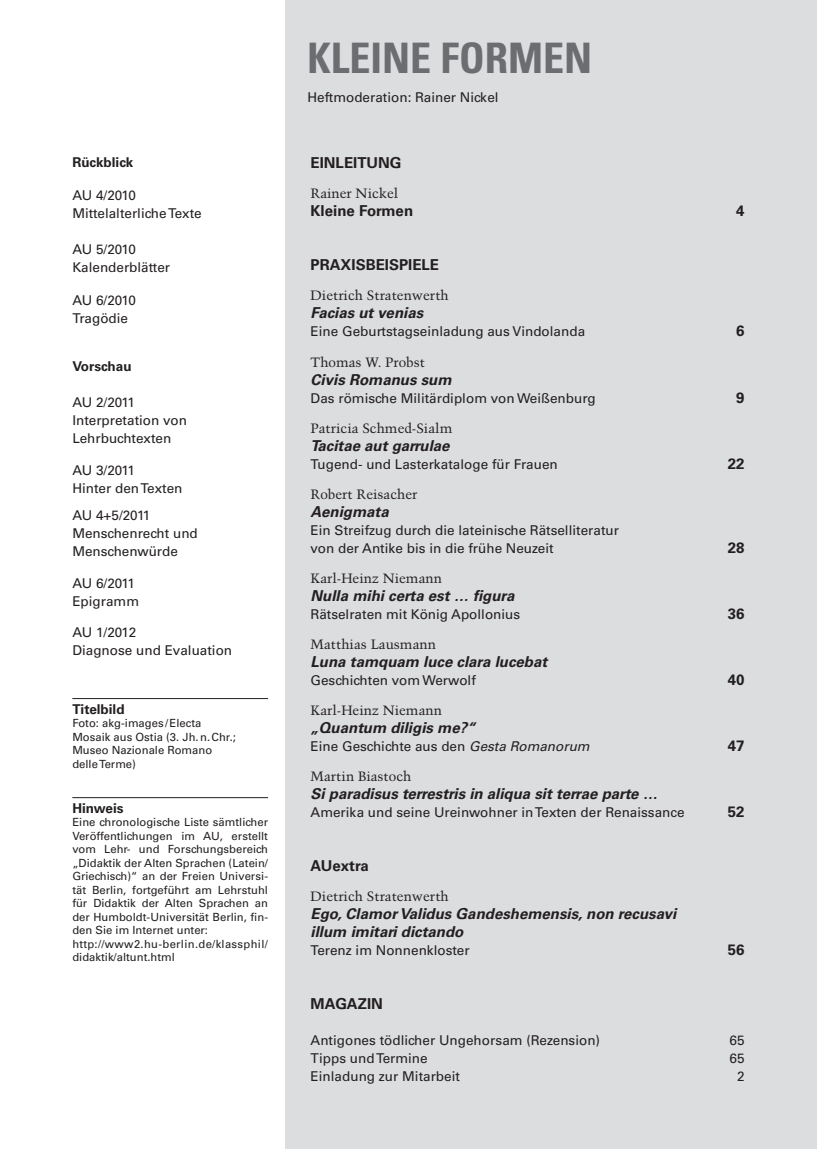
<style>
.page{position:relative;width:817px;height:1149px;background:#fff}
.page>*{position:absolute;margin:0;border:0;box-sizing:border-box;transform-origin:0 0}
.t1{font:700 condensed 42px "Univers LT Std";color:#6c6d70}
.t2{font:italic 700 15px/18px "Univers LT Std";color:#231f20}
.t3{font:700 15px "Univers LT Std";color:#231f20}
.t4{font:13.5px/18px "Univers LT Std";color:#231f20}
.t5{font:13.5px "Trump Mediaeval LT Std";color:#231f20}
.t6{font:700 13.5px "Univers LT Std";color:#231f20}
.t7{font:11.25px/13.5px "Univers LT Std";color:#231f20}
.s1{font-style:italic}
</style>
<div class="page">
<div style="left:285px;top:0;width:531px;height:1148px;background:#dcdddf"></div>
<hr style="left:72px;top:698px;width:196px;height:1px;background:#231f20">
<hr style="left:72px;top:797px;width:196px;height:1px;background:#231f20">
<p class="t6" style="left:72px;top:154px;width:62px">rückblick</p>
<p class="t4" style="left:72px;top:186px;width:131px">AU 4/2010<br>Mittelalterliche Texte</p>
<p class="t4" style="left:72px;top:240px;width:99px">AU 5/2010<br>Kalenderblätter</p>
<p class="t4" style="left:72px;top:291px;width:65px">AU 6/2010<br>Tragödie</p>
<p class="t6" style="left:72px;top:358px;width:61px">Vorschau</p>
<p class="t4" style="left:72px;top:393px;width:116px">AU 2/2011<br>Interpretation von<br>Lehrbuchtexten</p>
<p class="t4" style="left:72px;top:461px;width:112px">AU 3/2011<br>Hinter den Texten</p>
<p class="t4" style="left:72px;top:506px;width:127px">AU 4+5/2011<br>Menschenrecht und<br>Menschenwürde</p>
<p class="t4" style="left:72px;top:573px;width:68px">AU 6/2011<br>Epigramm</p>
<p class="t4" style="left:72px;top:623px;width:161px">AU 1/2012<br>Diagnose und Evaluation</p>
<p class="t6" style="left:72px;top:700px;width:54px">titelbild</p>
<p class="t7" style="left:72px;top:716px;width:165px">Foto: akg-images / Electa<br>Mosaik aus Ostia (3. Jh. n. Chr.;<br>Museo Nazionale Romano delle Terme)</p>
<p class="t6" style="left:72px;top:799px;width:53px">Hinweis</p>
<p class="t7" style="left:72px;top:815px;width:197px">Eine chronologische Liste sämtlicher Veröffentlichungen im AU, erstellt vom Lehr- und Forschungsbereich „Didaktik der Alten Sprachen (Latein/ Griechisch)“ an der Freien Universi&shy;tät Berlin, fortgeführt am Lehrstuhl für Didaktik der Alten Sprachen an der Humboldt-Universität Berlin, fin&shy;den Sie im Internet unter: http://www2.hu-berlin.de/klassphil/ didaktik/altunt.html</p>
<h1 class="t1" style="left:307px;top:32px;width:286px">KLEINE FORMEN</h1>
<p class="t4" style="left:307px;top:89px;width:193px">Heftmoderation: Rainer Nickel</p>
<p class="t3" style="left:310px;top:154px;width:92px">EinlEitung</p>
<p class="t5" style="left:310px;top:185px;width:89px">Rainer Nickel</p>
<p class="t3" style="left:310px;top:202px;width:104px">Kleine Formen</p>
<p class="t3" style="left:736px;top:202px;width:10px">4</p>
<p class="t3" style="left:310px;top:256px;width:130px">PraxisbEisPiElE</p>
<p class="t5" style="left:310px;top:287px;width:140px">Dietrich Stratenwerth</p>
<p class="t2" style="left:310px;top:304px;width:114px">Facias ut venias</p>
<p class="t4" style="left:310px;top:323px;width:276px">Eine Geburtstagseinladung aus Vindolanda</p>
<p class="t3" style="left:736px;top:322px;width:10px">6</p>
<p class="t5" style="left:310px;top:353px;width:116px">Thomas W. Probst</p>
<p class="t2" style="left:310px;top:370px;width:142px">Civis Romanus sum</p>
<p class="t4" style="left:310px;top:389px;width:287px">Das römische Militärdiplom von Weißenburg</p>
<p class="t3" style="left:736px;top:388px;width:10px">9</p>
<p class="t5" style="left:310px;top:419px;width:143px">Patricia Schmed-Sialm</p>
<p class="t2" style="left:310px;top:436px;width:140px">Tacitae aut garrulae</p>
<p class="t4" style="left:310px;top:455px;width:249px">Tugend- und Lasterkataloge für Frauen</p>
<p class="t3" style="left:727px;top:454px;width:18px">22</p>
<p class="t5" style="left:310px;top:485px;width:108px">Robert Reisacher</p>
<p class="t2" style="left:310px;top:502px;width:80px">Aenigmata</p>
<p class="t4" style="left:310px;top:521px;width:310px">Ein Streifzug durch die lateinische Rätselliteratur von der Antike bis in die frühe Neuzeit</p>
<p class="t3" style="left:727px;top:538px;width:18px">28</p>
<p class="t5" style="left:310px;top:569px;width:133px">Karl-Heinz Niemann</p>
<p class="t2" style="left:310px;top:586px;width:205px">Nulla mihi certa est … figura</p>
<p class="t4" style="left:310px;top:605px;width:211px">Rätselraten mit König Apollonius</p>
<p class="t3" style="left:727px;top:604px;width:18px">36</p>
<p class="t5" style="left:310px;top:635px;width:127px">Matthias Lausmann</p>
<p class="t2" style="left:310px;top:652px;width:238px">Luna tamquam luce clara lucebat</p>
<p class="t4" style="left:310px;top:671px;width:167px">Geschichten vom Werwolf</p>
<p class="t3" style="left:727px;top:670px;width:18px">40</p>
<p class="t5" style="left:310px;top:701px;width:133px">Karl-Heinz Niemann</p>
<p class="t2" style="left:310px;top:718px;width:166px">„Quantum diligis me?“</p>
<p class="t4" style="left:310px;top:737px;width:280px">Eine Geschichte aus den <span class="s1">Gesta Romanorum</span></p>
<p class="t3" style="left:727px;top:736px;width:18px">47</p>
<p class="t5" style="left:310px;top:767px;width:102px">Martin Biastoch</p>
<p class="t2" style="left:310px;top:784px;width:348px">Si paradisus terrestris in aliqua sit terrae parte …</p>
<p class="t4" style="left:310px;top:803px;width:375px">Amerika und seine Ureinwohner in Texten der Renaissance</p>
<p class="t3" style="left:727px;top:802px;width:18px">52</p>
<p class="t3" style="left:310px;top:856px;width:60px">auextra</p>
<p class="t5" style="left:310px;top:887px;width:140px">Dietrich Stratenwerth</p>
<p class="t2" style="left:310px;top:904px;width:367px">Ego, Clamor Validus Gandeshemensis, non recusavi illum imitari dictando</p>
<p class="t4" style="left:310px;top:941px;width:160px">Terenz im Nonnenkloster</p>
<p class="t3" style="left:727px;top:940px;width:18px">56</p>
<p class="t3" style="left:310px;top:994px;width:74px">MagaZin</p>
<p class="t4" style="left:310px;top:1031px;width:291px">Antigones tödlicher Ungehorsam (Rezension)</p>
<p class="t4" style="left:729px;top:1031px;width:17px">65</p>
<p class="t4" style="left:310px;top:1049px;width:119px">Tipps und Termine</p>
<p class="t4" style="left:729px;top:1049px;width:17px">65</p>
<p class="t4" style="left:310px;top:1067px;width:151px">Einladung zur Mitarbeit</p>
<p class="t4" style="left:737px;top:1067px;width:9px">2</p>
</div>
